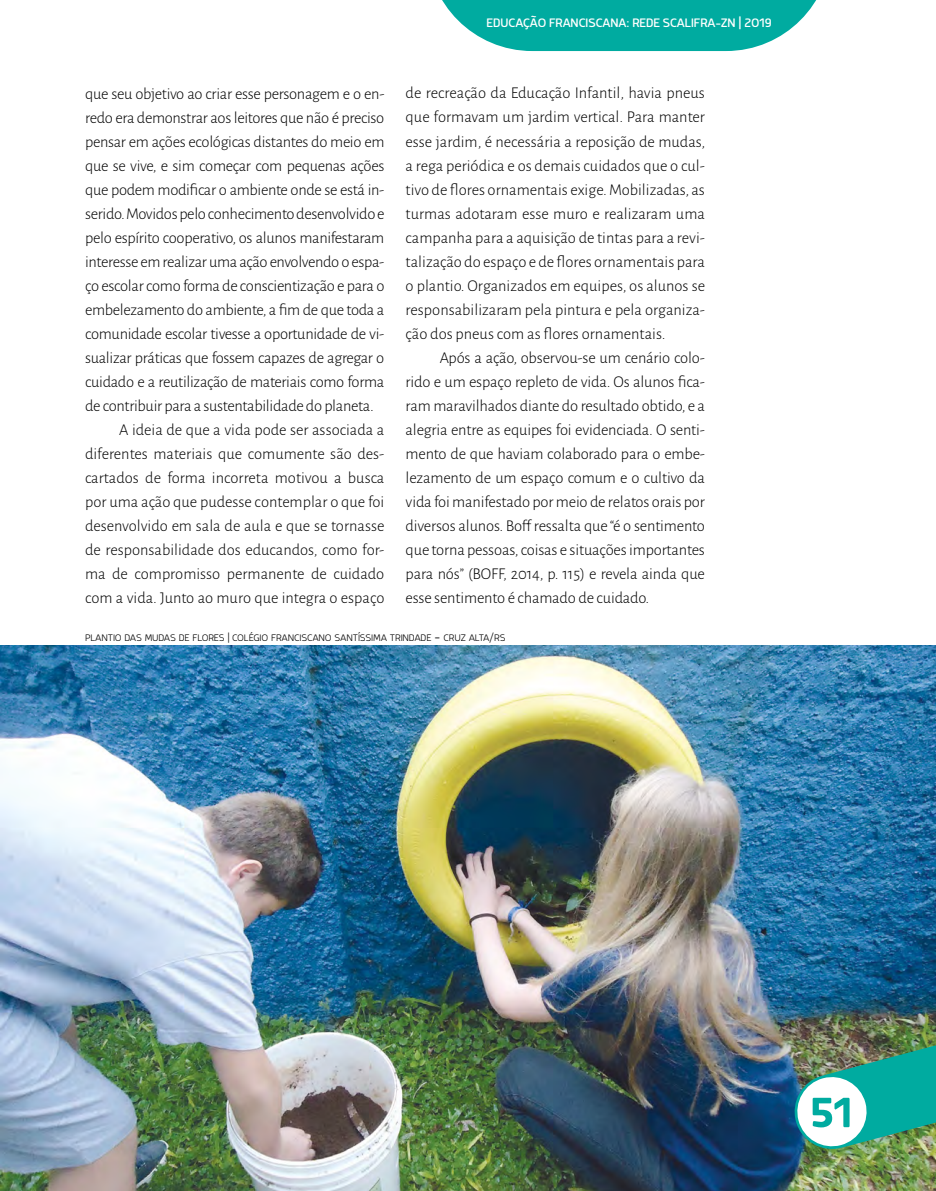
<style>
.page{position:relative;width:936px;height:1191px;background:#fff}
.page>*{position:absolute;margin:0;border:0;box-sizing:border-box;transform-origin:0 0}
.t1{font:700 51.75px "Mairy";color:#00aba0}
.t2{font:300 16.5px/24px "Alegreya Sans";letter-spacing:-.02em;color:#000;text-align:justify}
.t3{font:300 16.5px "Alegreya Sans";color:#000}
.t4{font:15px "Mairy";color:#fff}
.t5{font:200 11.55px "Mairy";letter-spacing:-.015em;color:#000}
.s1{font-size:12px}
.s2{font-size:16.5px}
</style>
<div class="page">
<img style="left:0;top:645px;width:935px;height:546px">
<img style="left:790px;top:1027px;width:145px;height:126px">
<svg style="left:442px;top:0;width:374px;height:51px;background:#23b6ad"></svg>
<p class="t4" style="left:486px;top:14px;width:286px">EDUCAÇÃO FRANCISCANA: REDE SCALIFRA-ZN | 2019</p>
<p class="t2" style="left:405px;top:81px;width:301px">de recreação da Educação Infantil, havia pneus que formavam um jardim vertical. Para manter esse jardim, é necessária a reposição de mudas, a rega periódica e os demais cuidados que o cul&shy;tivo de flores ornamentais exige. Mobilizadas, as turmas adotaram esse muro e realizaram uma campanha para a aquisição de tintas para a revi&shy;talização do espaço e de flores ornamentais para o plantio. Organizados em equipes, os alunos se responsabilizaram pela pintura e pela organiza&shy;ção dos pneus com as flores ornamentais.</p>
<p class="t2" style="left:405px;top:345px;width:301px;text-indent:34px">Após a ação, observou-se um cenário colo&shy;rido e um espaço repleto de vida. Os alunos fica&shy;ram maravilhados diante do resultado obtido, e a alegria entre as equipes foi evidenciada. O senti&shy;mento de que haviam colaborado para o embe&shy;lezamento de um espaço comum e o cultivo da vida foi manifestado por meio de relatos orais por diversos alunos. Boff ressalta que “é o sentimento que torna pessoas, coisas e situações importantes para nós” (BOFF, 2014, p. 115) e revela ainda que esse sentimento é chamado de cuidado.</p>
<p class="t5" style="left:85px;top:631px;width:422px">plantio das mudas de flores <span class="s1">|</span> colégio franciscano santíssima trindade <span class="s2">–</span> cruz alta<span class="s1">/</span>rs</p>
<p class="t2" style="left:85px;top:81px;width:301px">que seu objetivo ao criar esse personagem e o en-</p>
<p class="t2" style="left:85px;top:105px;width:301px">redo era demonstrar aos leitores que não é preciso</p>
<p class="t2" style="left:85px;top:129px;width:301px">pensar em ações ecológicas distantes do meio em</p>
<p class="t2" style="left:85px;top:153px;width:301px">que se vive, e sim começar com pequenas ações</p>
<p class="t2" style="left:85px;top:177px;width:301px">que podem modificar o ambiente onde se está in-</p>
<p class="t2" style="left:85px;top:201px;width:301px">serido. Movidos pelo conhecimento desenvolvido e</p>
<p class="t2" style="left:85px;top:225px;width:301px">pelo espírito cooperativo, os alunos manifestaram</p>
<p class="t2" style="left:85px;top:249px;width:301px">interesse em realizar uma ação envolvendo o espa-</p>
<p class="t2" style="left:85px;top:273px;width:301px">ço escolar como forma de conscientização e para o</p>
<p class="t2" style="left:85px;top:297px;width:301px">embelezamento do ambiente, a fim de que toda a</p>
<p class="t2" style="left:85px;top:321px;width:301px">comunidade escolar tivesse a oportunidade de vi-</p>
<p class="t2" style="left:85px;top:345px;width:301px">sualizar práticas que fossem capazes de agregar o</p>
<p class="t2" style="left:85px;top:369px;width:301px">cuidado e a reutilização de materiais como forma</p>
<p class="t2" style="left:85px;top:393px;width:290px">de contribuir para a sustentabilidade do planeta.</p>
<p class="t3" style="left:119px;top:419px;width:267px">A ideia de que a vida pode ser associada a</p>
<p class="t3" style="left:85px;top:443px;width:301px">diferentes materiais que comumente são des-</p>
<p class="t3" style="left:85px;top:467px;width:301px">cartados de forma incorreta motivou a busca</p>
<p class="t3" style="left:85px;top:491px;width:301px">por uma ação que pudesse contemplar o que foi</p>
<p class="t3" style="left:85px;top:515px;width:301px">desenvolvido em sala de aula e que se tornasse</p>
<p class="t3" style="left:85px;top:539px;width:301px">de responsabilidade dos educandos, como for-</p>
<p class="t3" style="left:85px;top:563px;width:301px">ma de compromisso permanente de cuidado</p>
<p class="t3" style="left:85px;top:587px;width:301px">com a vida. Junto ao muro que integra o espaço</p>
<h1 class="t1" style="left:810px;top:1081px;width:43px">51</h1>
</div>
